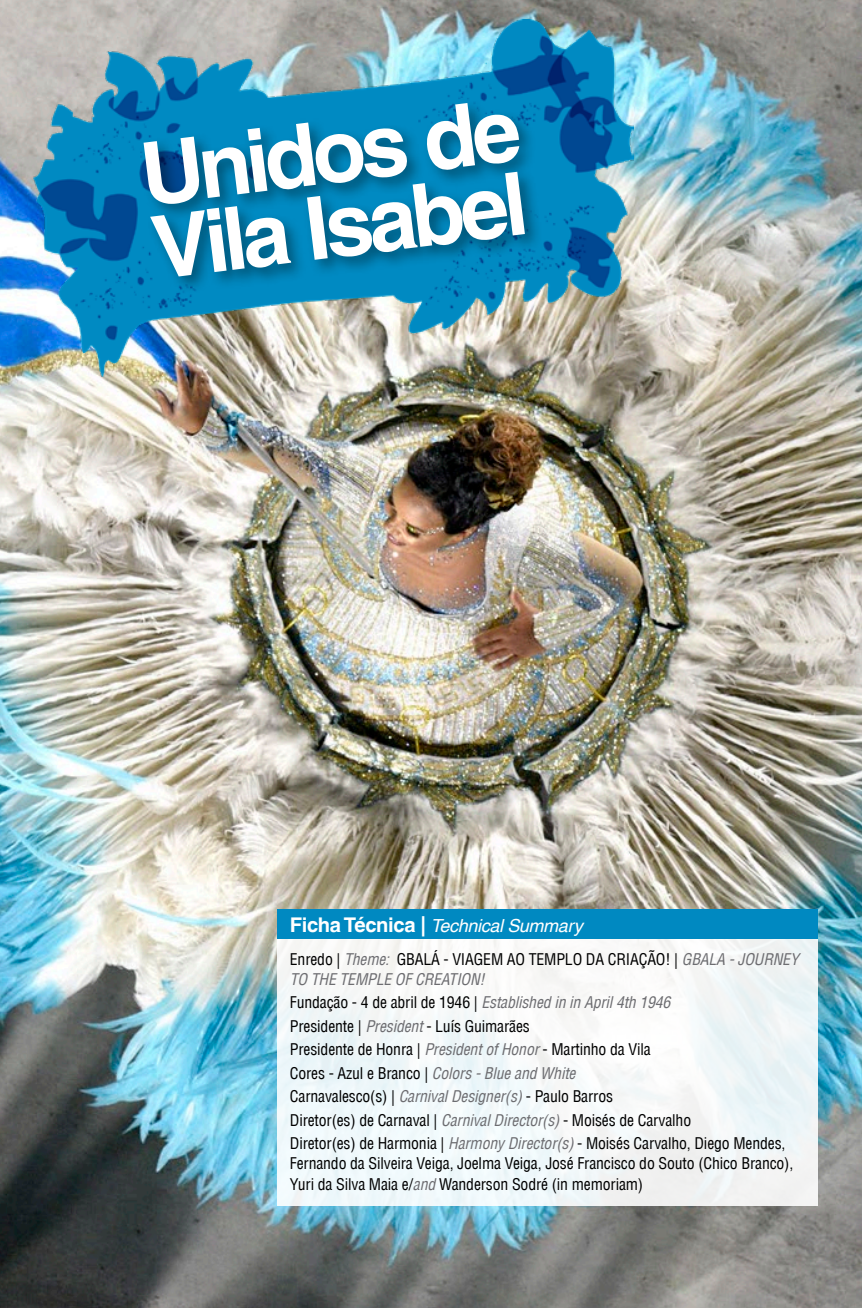
<style>
.page{position:relative;width:862px;height:1308px;background:#fff}
.page>*{position:absolute;margin:0;border:0;box-sizing:border-box;transform-origin:0 0}
.t1{font:700 87.3px/74.2px "Helvetica LT";color:#fff}
.t2{font:italic 18px "Helvetica LT";letter-spacing:-.02em;color:#fff}
.t3{font:condensed 15.75px/23.4px "Helvetica LT";letter-spacing:-.01em;color:#000}
.t4{font:italic condensed 15.75px/20.2px "Helvetica LT";letter-spacing:-.01em;color:#6d6d71}
.s1{font-weight:700;font-style:normal;font-size:20.25px}
.s2{font-style:normal;color:#000}
.s3{font-style:italic;color:#6d6d71}
</style>
<div class="page">
<img style="left:0;top:0;width:861px;height:1307px">
<div style="left:277px;top:909px;width:539px;height:296px;background:#f3f8f9"></div>
<div style="left:277px;top:909px;width:539px;height:30px;background:#0089c1"></div>
<img style="left:33px;top:20px;width:599px;height:356px">
<div style="left:139px;top:99px;width:403px;height:196px;background:#000;opacity:.4"></div>
<h1 class="t1" style="left:136px;top:137px;width:383px;rotate:-7deg">Unidos de<br>Vila Isabel</h1>
<p class="t2" style="left:290px;top:914px;width:294px"><span class="s1">Ficha Técnica |</span> Technical Summary</p>
<p class="t4" style="left:290px;top:948px;width:510px"><span class="s2">Enredo |</span> Theme: <span class="s2">GBALÁ - VIAGEM AO TEMPLO DA CRIAÇÃO! |</span> GBALA - JOURNEY<br>TO THE TEMPLE OF CREATION!</p>
<p class="t3" style="left:290px;top:990px;width:497px">Fundação - 4 de abril de 1946 | <span class="s3">Established in in April 4th 1946<br></span>Presidente | <span class="s3">President</span> - Luís Guimarães<br>Presidente de Honra | <span class="s3">President of Honor</span> - Martinho da Vila<br>Cores - Azul e Branco | <span class="s3">Colors - Blue and White<br></span>Carnavalesco(s) | <span class="s3">Carnival Designer(s)</span> - Paulo Barros<br>Diretor(es) de Carnaval | <span class="s3">Carnival Director(s)</span> - Moisés de Carvalho<br>Diretor(es) de Harmonia | <span class="s3">Harmony Director(s)</span> - Moisés Carvalho, Diego Mendes,</p>
<p class="t3" style="left:290px;top:1153px;width:504px;line-height:20.2px">Fernando da Silveira Veiga, Joelma Veiga, José Francisco do Souto (Chico Branco),<br>Yuri da Silva Maia e/<span class="s3">and</span> Wanderson Sodré (in memoriam)</p>
</div>
